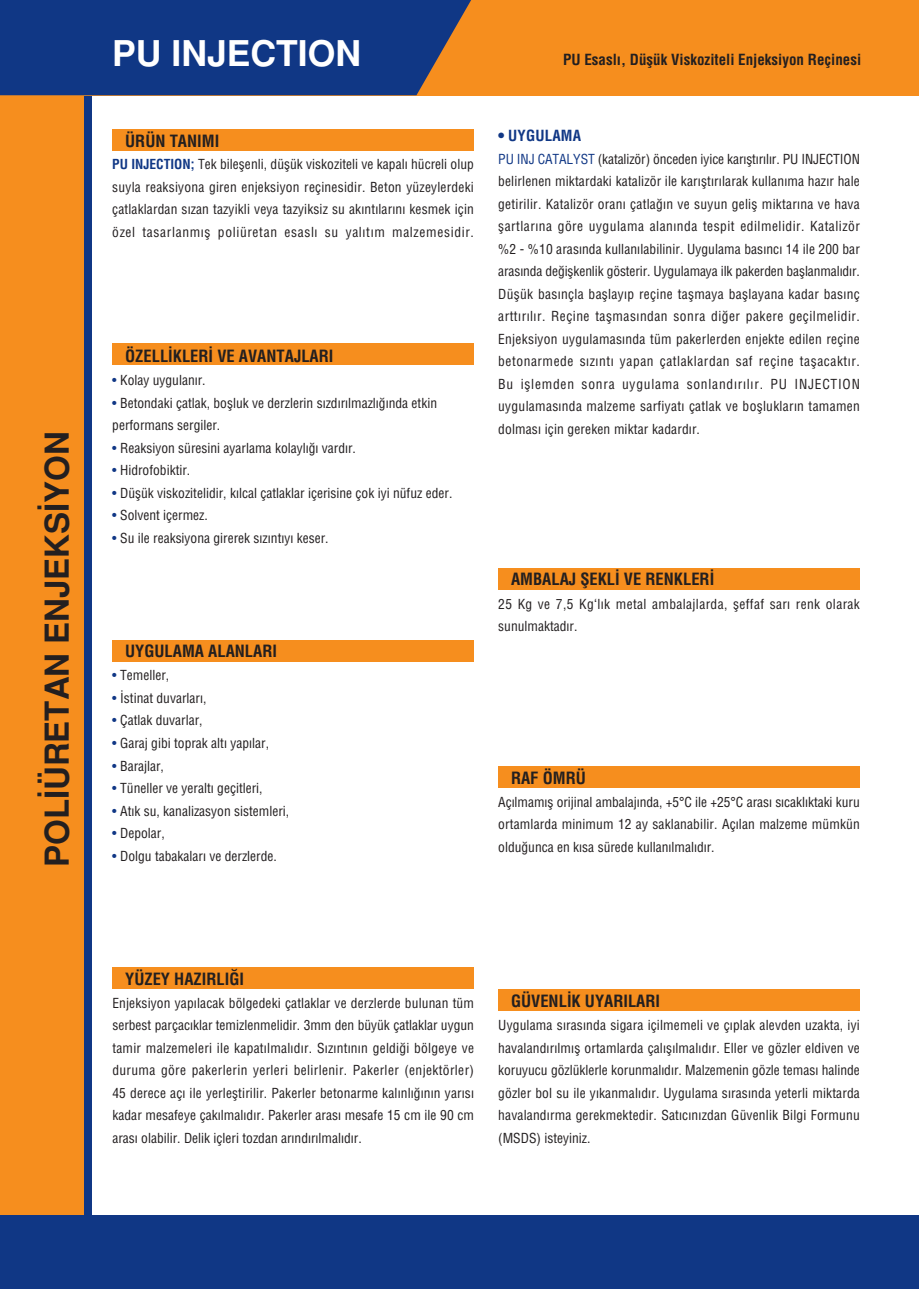
<style>
.page{position:relative;width:919px;height:1289px;background:#fff}
.page>*{position:absolute;margin:0;border:0;box-sizing:border-box;transform-origin:0 0}
.t1{font:700 35.55px "Helvetica";color:#fff}
.t2{font:700 33px "Helvetica";color:#231f20}
.t3{font:700 16.5px "Helvetica Cond";color:#231f20}
.t4{font:700 15px "Helvetica Cond";color:#231f20}
.t5{font:700 15px "Helvetica Cond";letter-spacing:.01em;color:#103785}
.t6{font:13.5px/22.5px "Helvetica Cond";color:#231f20;text-align:justify}
.t7{font:13.5px/22.5px "Helvetica Cond";letter-spacing:.025em;color:#231f20}
.s1{font-weight:700;color:#103785}
.s2{color:#103785}
</style>
<div class="page">
<div style="left:0;top:93px;width:91px;height:1148px;background:#103785"></div>
<div style="left:0;top:77px;width:84px;height:1162px;background:#f68e1e"></div>
<div style="left:0;top:0;width:918px;height:95px;background:#f68e1e"></div>
<div style="left:0;top:0;width:471px;height:95px;background:#103785"></div>
<div style="left:0;top:1215px;width:918px;height:73px;background:#103785"></div>
<div style="left:112px;top:129px;width:362px;height:21px;background:#f68e1e"></div>
<div style="left:112px;top:343px;width:362px;height:22px;background:#f68e1e"></div>
<div style="left:112px;top:641px;width:362px;height:21px;background:#f68e1e"></div>
<div style="left:498px;top:568px;width:361px;height:22px;background:#f68e1e"></div>
<div style="left:498px;top:988px;width:361px;height:22px;background:#f68e1e"></div>
<div style="left:498px;top:766px;width:361px;height:21px;background:#f68e1e"></div>
<div style="left:112px;top:966px;width:362px;height:22px;background:#f68e1e"></div>
<h2 class="t2" style="left:45px;top:867px;width:437px;rotate:-90deg">POL‹ÜRETAN ENJEKS‹YON</h2>
<h1 class="t1" style="left:112px;top:40px;width:250px">PU INJECTION</h1>
<p class="t3" style="left:125px;top:135px;width:96px">ÜRÜN TANIMI</p>
<p class="t6" style="left:112px;top:154px;width:363px"><span class="s1">PU INJECTION;</span> Tek bileflenli, düflük viskoziteli ve kapalı hücreli olup suyla reaksiyona giren enjeksiyon reçinesidir. Beton yüzeylerdeki çatlaklardan sızan tazyikli veya tazyiksiz su akıntılarını kesmek için özel tasarlanmıfl poliüretan esaslı su yalıtım malzemesidir.</p>
<p class="t3" style="left:125px;top:349px;width:210px">ÖZELL‹KLER‹ VE AVANTAJLARI</p>
<p class="t6" style="left:112px;top:370px;width:95px"><span class="s2">•</span> Kolay uygulanır.</p>
<p class="t6" style="left:112px;top:392px;width:326px"><span class="s2">•</span> Betondaki çatlak, boflluk ve derzlerin s›zd›r›lmazl›¤›nda etkin performans sergiler.</p>
<p class="t6" style="left:112px;top:437px;width:245px"><span class="s2">•</span> Reaksiyon süresini ayarlama kolaylı¤ı vardır.</p>
<p class="t6" style="left:112px;top:460px;width:79px"><span class="s2">•</span> Hidrofobiktir.</p>
<p class="t6" style="left:112px;top:482px;width:341px"><span class="s2">•</span> Düflük viskozitelidir, kılcal çatlaklar içerisine çok iyi nüfuz eder.</p>
<p class="t6" style="left:112px;top:505px;width:97px"><span class="s2">•</span> Solvent içermez.</p>
<p class="t6" style="left:112px;top:527px;width:218px"><span class="s2">•</span> Su ile reaksiyona girerek sızıntıyı keser.</p>
<p class="t3" style="left:125px;top:644px;width:153px">UYGULAMA ALANLARI</p>
<p class="t6" style="left:112px;top:665px;width:58px"><span class="s2">•</span> Temeller,</p>
<p class="t6" style="left:112px;top:688px;width:96px"><span class="s2">•</span> ‹stinat duvarları,</p>
<p class="t6" style="left:112px;top:710px;width:92px"><span class="s2">•</span> Çatlak duvarlar,</p>
<p class="t6" style="left:112px;top:733px;width:158px"><span class="s2">•</span> Garaj gibi toprak alt› yap›lar,</p>
<p class="t6" style="left:112px;top:755px;width:53px"><span class="s2">•</span> Barajlar,</p>
<p class="t6" style="left:112px;top:778px;width:152px"><span class="s2">•</span> Tüneller ve yeraltı geçitleri,</p>
<p class="t6" style="left:112px;top:800px;width:178px"><span class="s2">•</span> Atık su, kanalizasyon sistemleri,</p>
<p class="t6" style="left:112px;top:823px;width:54px"><span class="s2">•</span> Depolar,</p>
<p class="t6" style="left:112px;top:845px;width:166px"><span class="s2">•</span> Dolgu tabakaları ve derzlerde.</p>
<p class="t4" style="left:563px;top:54px;width:299px">PU Esasl›, Düflük Viskoziteli Enjeksiyon Reçinesi</p>
<p class="t5" style="left:498px;top:130px;width:84px">• UYGULAMA</p>
<p class="t6" style="left:498px;top:149px;width:363px"><span class="s2">PU INJ CATALYST</span> (katalizör) önceden iyice karıfltırılır. PU INJECTION belirlenen miktardaki katalizör ile karıfltırılarak kullanıma hazır hale getirilir. Katalizör oranı çatla¤ın ve suyun gelifl miktarına ve hava flartlarına göre uygulama alanında tespit edilmelidir. Katalizör %2 - %10 arasında kullanılabilinir. Uygulama basıncı 14 ile 200 bar arasında de¤iflkenlik gösterir. Uygulamaya ilk pakerden bafllanmalıdır.<br>Düflük basınçla bafllayıp reçine taflmaya bafllayana kadar basınç arttırılır. Reçine taflmasından sonra di¤er pakere geçilmelidir.<br>Enjeksiyon uygulamasında tüm pakerlerden enjekte edilen reçine betonarmede sızıntı yapan çatlaklardan saf reçine taflacaktır.<br>Bu ifllemden sonra uygulama sonlandırılır. PU INJECTION uygulamasında malzeme sarfiyatı çatlak ve bofllukların tamamen dolması için gereken miktar kadardır.</p>
<p class="t3" style="left:511px;top:573px;width:205px">AMBALAJ fiEKL‹ VE RENKLER‹</p>
<p class="t7" style="left:498px;top:594px;width:363px">25 Kg ve 7,5 Kg‘l›k metal ambalajlarda, fleffaf sar› renk olarak sunulmaktad›r.</p>
<p class="t3" style="left:511px;top:771px;width:76px">RAF ÖMRÜ</p>
<p class="t6" style="left:498px;top:791px;width:363px">Açılmamıfl orijinal ambalajında, +5°C ile +25°C arası sıcaklıktaki kuru ortamlarda minimum 12 ay saklanabilir. Açılan malzeme mümkün oldu¤unca en kısa sürede kullanılmalıdır.</p>
<p class="t3" style="left:125px;top:972px;width:120px">YÜZEY HAZIRLI⁄I</p>
<p class="t6" style="left:112px;top:992px;width:363px">Enjeksiyon yapılacak bölgedeki çatlaklar ve derzlerde bulunan tüm serbest parçacıklar temizlenmelidir. 3mm den büyük çatlaklar uygun tamir malzemeleri ile kapatılmalıdır. Sızıntının geldi¤i bölgeye ve duruma göre pakerlerin yerleri belirlenir. Pakerler (enjektörler)<br>45 derece açı ile yerlefltirilir. Pakerler betonarme kalınlı¤ının yarısı kadar mesafeye çakılmalıdır. Pakerler arası mesafe 15 cm ile 90 cm arası olabilir. Delik içleri tozdan arındırılmalıdır.</p>
<p class="t3" style="left:511px;top:994px;width:151px">GÜVENL‹K UYARILARI</p>
<p class="t6" style="left:498px;top:1015px;width:363px">Uygulama sırasında sigara içilmemeli ve çıplak alevden uzakta, iyi havalandırılmıfl ortamlarda çalıflılmalıdır. Eller ve gözler eldiven ve koruyucu gözlüklerle korunmalıdır. Malzemenin gözle teması halinde gözler bol su ile yıkanmalıdır. Uygulama sırasında yeterli miktarda havalandırma gerekmektedir. Satıcınızdan Güvenlik Bilgi Formunu (MSDS) isteyiniz.</p>
</div>
